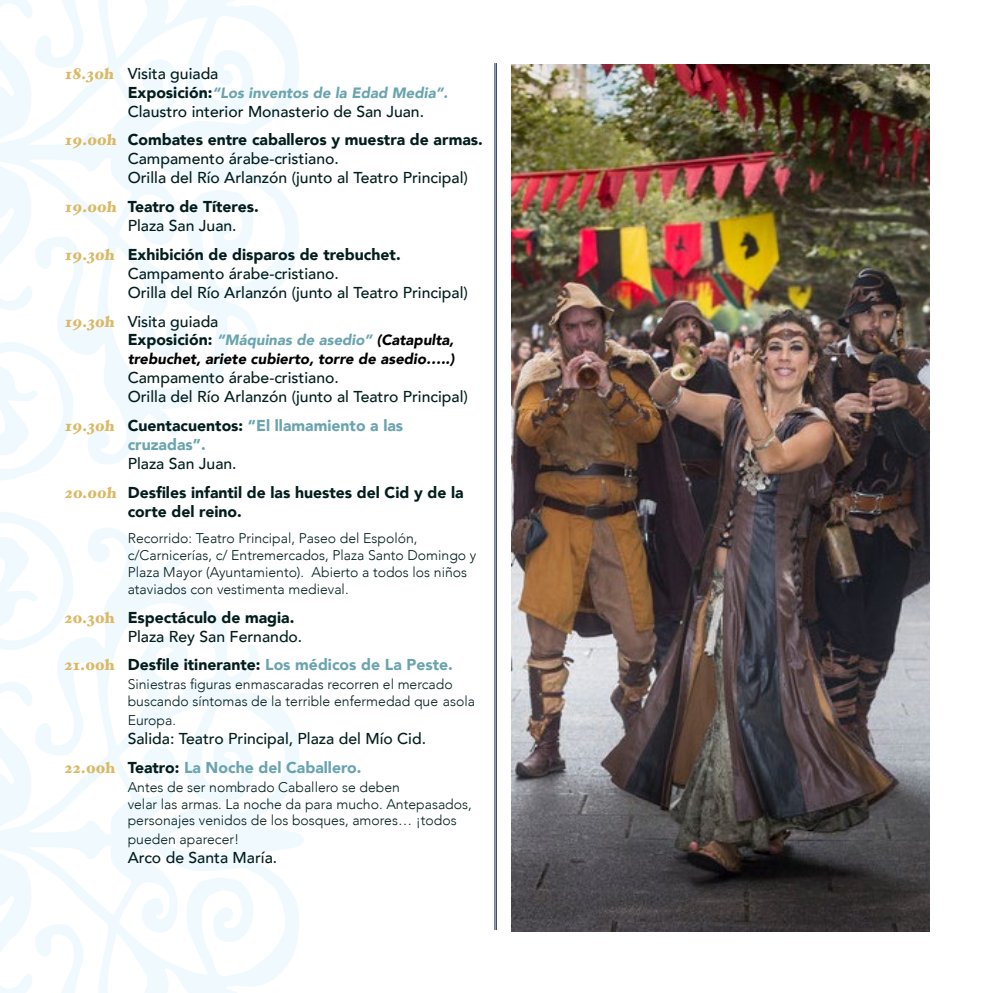
<style>
.page{position:relative;width:993px;height:993px;background:#fff}
.page>*{position:absolute;margin:0;border:0;box-sizing:border-box;transform-origin:0 0}
.t1{font:500 15.75px/18.9px "Avenir";color:#021d1c}
.t2{font:900 15.75px/28.9px "Avenir";color:#021d1c}
.t3{font:900 15.75px/18.9px "Avenir";color:#6aa4ae}
.t4{font:italic 900 14.88px/18.9px "Avenir";color:#000}
.t5{font:italic 900 14.88px "Avenir";color:#6aa4ae}
.t6{font:300 14px/16.8px "Avenir";color:#021d1c}
.s1{font-family:"Hoefler Text";font-weight:900;color:#dbb864}
.s2{font-style:normal;font-size:15.75px;color:#021d1c}
.s3{font-weight:500}
.s4{font-family:"Hoefler Text";color:#dbb864}
.s5{font-weight:900}
.s6{color:#6aa4ae}
.s7{color:#021d1c}
.s8{font-weight:900;color:#6aa4ae}
</style>
<div class="page">
<svg style="left:0;top:0;width:304px;height:480px"></svg>
<svg style="left:0;top:512px;width:304px;height:480px"></svg>
<hr style="left:496px;top:63px;width:1px;height:866px;background:#222f5a">
<hr style="left:494px;top:63px;width:1px;height:866px;background:#222f5a">
<img style="left:511px;top:64px;width:418px;height:866px">
<p class="t1" style="left:65px;top:63px;width:155px"><span class="s1">18.30h</span> Visita guiada</p>
<p class="t5" style="left:128px;top:80px;width:321px"><span class="s2">Exposición:</span>“Los inventos de la Edad Media”.</p>
<p class="t2" style="left:65px;top:96px;width:419px;text-align:center"><span class="s3">Claustro interior Monasterio de San Juan.<br></span><span class="s4">19.00h</span> Combates entre caballeros y muestra de armas.</p>
<p class="t1" style="left:128px;top:148px;width:341px">Campamento árabe-cristiano.<br>Orilla del Río Arlanzón (junto al Teatro Principal)</p>
<p class="t2" style="left:128px;top:197px;width:132px;line-height:18.9px;text-indent:-63px"><span class="s4">19.00h</span> Teatro de Títeres.<br><span class="s3">Plaza San Juan.</span></p>
<p class="t1" style="left:128px;top:244px;width:341px;text-indent:-63px"><span class="s1">19.30h</span> <span class="s5">Exhibición de disparos de trebuchet.<br></span>Campamento árabe-cristiano.<br>Orilla del Río Arlanzón (junto al Teatro Principal)</p>
<p class="t1" style="left:65px;top:310px;width:155px"><span class="s1">19.30h</span> Visita guiada</p>
<p class="t4" style="left:128px;top:330px;width:328px"><span class="s2">Exposición:</span> <span class="s6">“Máquinas de asedio”</span> (Catapulta, trebuchet, ariete cubierto, torre de asedio…..)</p>
<p class="t1" style="left:128px;top:367px;width:341px">Campamento árabe-cristiano.<br>Orilla del Río Arlanzón (junto al Teatro Principal)</p>
<p class="t3" style="left:128px;top:415px;width:277px;text-indent:-63px"><span class="s4">19.30h</span> <span class="s7">Cuentacuentos:</span> “El llamamiento a las cruzadas”.</p>
<p class="t2" style="left:65px;top:448px;width:400px;text-indent:63px"><span class="s3">Plaza San Juan.<br></span><span class="s4">20.00h</span> Desfiles infantil de las huestes del Cid y de la</p>
<p class="t2" style="left:128px;top:496px;width:116px">corte del reino.</p>
<p class="t6" style="left:128px;top:530px;width:350px">Recorrido: Teatro Principal, Paseo del Espolón, c/Carnicerías, c/ Entremercados, Plaza Santo Domingo y Plaza Mayor (Ayuntamiento). Abierto a todos los niños ataviados con vestimenta medieval.</p>
<p class="t1" style="left:128px;top:606px;width:176px;text-indent:-63px"><span class="s1">20.30h</span> <span class="s5">Espectáculo de magia.<br></span>Plaza Rey San Fernando.</p>
<p class="t3" style="left:65px;top:655px;width:389px"><span class="s4">21.00h</span> <span class="s7">Desfile itinerante:</span> Los médicos de La Peste.</p>
<p class="t6" style="left:128px;top:676px;width:349px">Siniestras figuras enmascaradas recorren el mercado buscando síntomas de la terrible enfermedad que asola</p>
<p class="t6" style="left:128px;top:711px;width:50px">Europa.</p>
<p class="t1" style="left:65px;top:723px;width:363px;line-height:28.9px;text-indent:63px">Salida: Teatro Principal, Plaza del Mío Cid.<br><span class="s1">22.00h</span> <span class="s5">Teatro:</span> <span class="s8">La Noche del Caballero.</span></p>
<p class="t6" style="left:128px;top:778px;width:345px">Antes de ser nombrado Caballero se deben<br>velar las armas. La noche da para mucho. Antepasados, personajes venidos de los bosques, amores… ¡todos</p>
<p class="t6" style="left:128px;top:830px;width:113px">pueden aparecer!</p>
<p class="t1" style="left:128px;top:847px;width:151px">Arco de Santa María.</p>
</div>
